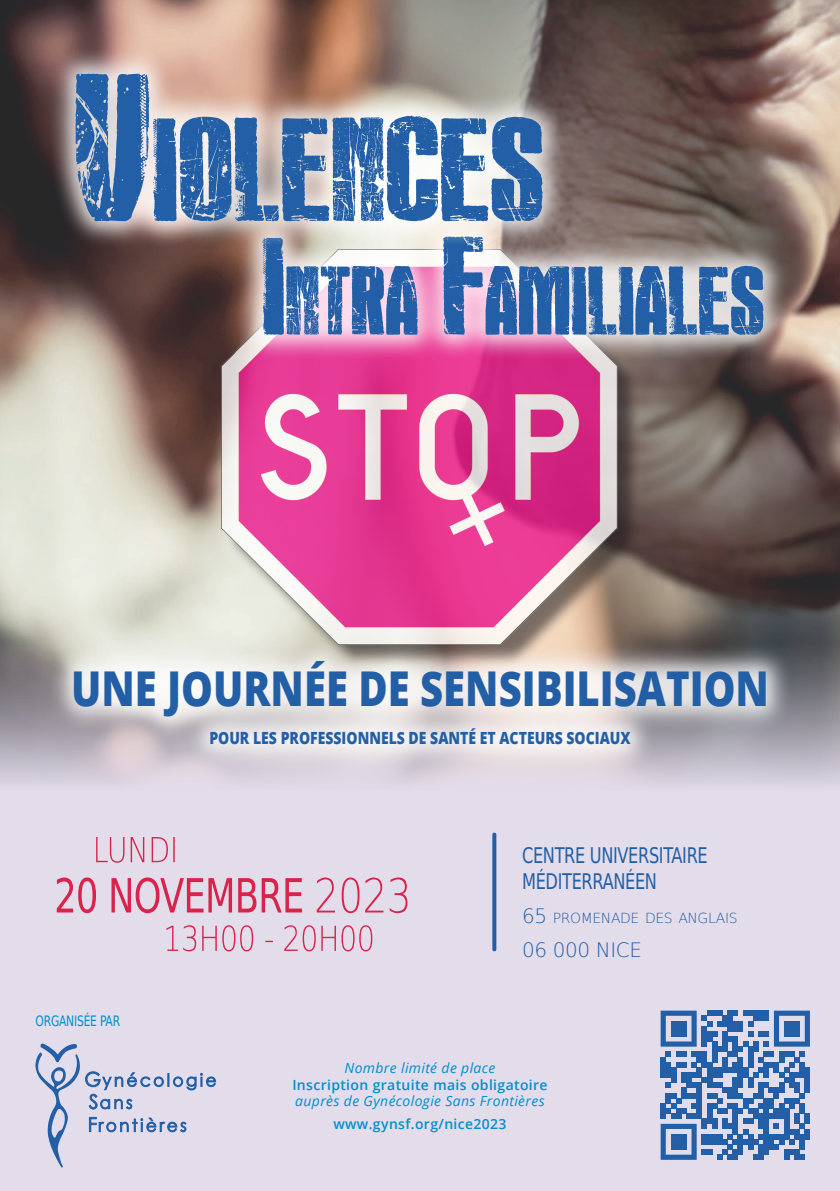
<style>
.page{position:relative;width:840px;height:1191px;background:#fff}
.page>*{position:absolute;margin:0;border:0;box-sizing:border-box;transform-origin:0 0}
.t1{font:800 48px "Open Sans";color:#235fa6;scale:.83 1}
.t2{font:21.6px/26px "DejaVu Sans Condensed";letter-spacing:-.02em;color:#235fa6;scale:.83 1}
.t3{font:200 20px "DejaVu Sans";letter-spacing:-.02em;color:#235fa6}
.t4{font:800 16.8px "Open Sans";color:#235fa6;scale:.83 1}
.t5{font:14.4px "DejaVu Sans Condensed";letter-spacing:-.02em;color:#0090cc;scale:.83 1}
.t6{font:600 14px "Open Sans";letter-spacing:.025em;color:#0090cc}
.t7{font:italic 14px "Open Sans";letter-spacing:.025em;color:#0090cc}
.t8{font:200 14px "DejaVu Sans";letter-spacing:-.03em;color:#235fa6}
.s1{font-size:20px}
</style>
<div class="page">
<div style="left:0;top:802px;width:839px;height:389px;background:#e2dceb"></div>
<svg style="left:35px;top:1043px;width:181px;height:124px"></svg>
<img style="left:0;top:0;width:839px;height:637px">
<svg style="left:492px;top:834px;width:4px;height:115px"></svg>
<div style="left:225px;top:252px;width:416px;height:418px;background:#231f20;opacity:.75"></div>
<img style="left:222px;top:249px;width:394px;height:385px">
<svg style="left:0;top:637px;width:839px;height:165px;background:#c3bdc9"></svg>
<div style="left:235px;top:210px;width:554px;height:152px;background:#fff;opacity:.82"></div>
<svg style="left:262px;top:236px;width:501px;height:99px;background:#7e92b7"></svg>
<div style="left:49px;top:47px;width:520px;height:201px;background:#fff;opacity:.82"></div>
<svg style="left:76px;top:74px;width:466px;height:147px;background:#7b92b1"></svg>
<div style="left:48px;top:634px;width:744px;height:137px;background:#fff;opacity:.82"></div>
<svg style="left:57px;top:877px;width:350px;height:36px"></svg>
<svg style="left:166px;top:925px;width:206px;height:26px"></svg>
<svg style="left:96px;top:837px;width:79px;height:25px"></svg>
<svg style="left:660px;top:1010px;width:149px;height:149px"></svg>
<h1 class="t1" style="left:71px;top:652px;width:841px">UNE JOURNÉE DE SENSIBILISATION</h1>
<p class="t4" style="left:209px;top:725px;width:509px">POUR LES PROFESSIONNELS DE SANTÉ ET ACTEURS SOCIAUX</p>
<p class="t5" style="left:35px;top:1008px;width:103px">ORGANISÉE PAR</p>
<h2 class="t2" style="left:522px;top:841px;width:225px">CENTRE UNIVERSITAIRE<br>MÉDITERRANÉEN</h2>
<p class="t8" style="left:522px;top:907px;width:217px"><span class="s1">65</span> PROMENADE DES ANGLAIS</p>
<h3 class="t3" style="left:522px;top:934px;width:117px">06 000 NICE</h3>
<p class="t7" style="left:344px;top:1058px;width:152px">Nombre limité de place</p>
<p class="t6" style="left:292px;top:1074px;width:257px">Inscription gratuite mais obligatoire</p>
<p class="t7" style="left:295px;top:1091px;width:251px">auprès de Gynécologie Sans Frontières</p>
<p class="t6" style="left:333px;top:1114px;width:175px">www.gynsf.org/nice2023</p>
</div>
